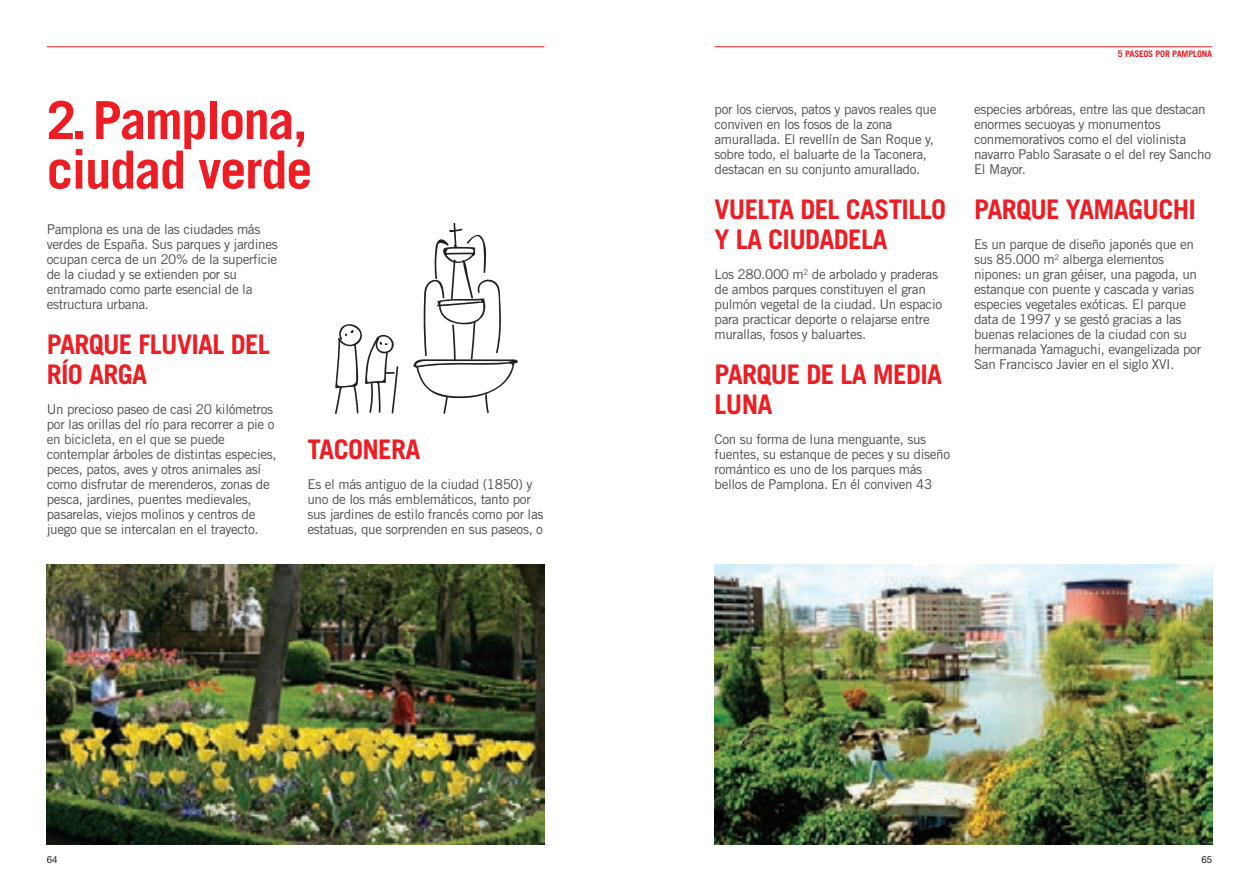
<style>
.page{position:relative;width:1259px;height:893px;background:#fff}
.page>*{position:absolute;margin:0;border:0;box-sizing:border-box;transform-origin:0 0}
.t1{font:700 52.5px/49.5px "Trade Gothic";letter-spacing:-.025em;color:#ee1d23}
.t2{font:700 27px/30px "Trade Gothic";letter-spacing:-.025em;color:#ee1d23}
.t3{font:13.5px/15px "Trade Gothic";letter-spacing:-.025em;color:#4b4c4d}
.t4{font:9.75px "Helvetica Neue";color:#231f20}
.t5{font:700 9px "Trade Gothic";letter-spacing:-.02em;color:#ee1d23}
</style>
<div class="page">
<hr style="left:714px;top:46px;width:498px;height:1px;background:#ee1d23">
<img style="left:714px;top:564px;width:498px;height:280px">
<hr style="left:47px;top:46px;width:497px;height:1px;background:#ee1d23">
<img style="left:47px;top:564px;width:497px;height:280px">
<svg style="left:335px;top:324px;width:64px;height:90px"></svg>
<svg style="left:413px;top:222px;width:105px;height:192px"></svg>
<h1 class="t1" style="left:47px;top:95px;width:267px">2. Pamplona, ciudad verde</h1>
<p class="t3" style="left:47px;top:222px;width:232px">Pamplona es una de las ciudades más verdes de España. Sus parques y jardines ocupan cerca de un 20% de la superficie de la ciudad y se extienden por su entramado como parte esencial de la estructura urbana.</p>
<h2 class="t2" style="left:47px;top:329px;width:225px">PARQUE FLUVIAL DEL<br>RÍO ARGA</h2>
<p class="t3" style="left:47px;top:402px;width:231px">Un precioso paseo de casi 20 kilómetros por las orillas del río para recorrer a pie o en bicicleta, en el que se puede contemplar árboles de distintas especies, peces, patos, aves y otros animales así como disfrutar de merenderos, zonas de pesca, jardines, puentes medievales, pasarelas, viejos molinos y centros de juego que se intercalan en el trayecto.</p>
<h2 class="t2" style="left:307px;top:434px;width:114px">TACONERA</h2>
<p class="t3" style="left:307px;top:477px;width:237px">Es el más antiguo de la ciudad (1850) y uno de los más emblemáticos, tanto por sus jardines de estilo francés como por las estatuas, que sorprenden en sus paseos, o</p>
<p class="t3" style="left:714px;top:102px;width:223px">por los ciervos, patos y pavos reales que conviven en los fosos de la zona amurallada. El revellín de San Roque y, sobre todo, el baluarte de la Taconera, destacan en su conjunto amurallado.</p>
<h2 class="t2" style="left:714px;top:194px;width:233px">VUELTA DEL CASTILLO<br>Y LA CIUDADELA</h2>
<p class="t3" style="left:714px;top:267px;width:229px">Los 280.000 m<sup>2</sup> de arbolado y praderas de ambos parques constituyen el gran pulmón vegetal de la ciudad. Un espacio para practicar deporte o relajarse entre murallas, fosos y baluartes.</p>
<h2 class="t2" style="left:714px;top:359px;width:229px">PARQUE DE LA MEDIA<br>LUNA</h2>
<p class="t3" style="left:714px;top:432px;width:237px">Con su forma de luna menguante, sus fuentes, su estanque de peces y su diseño romántico es uno de los parques más bellos de Pamplona. En él conviven 43</p>
<p class="t5" style="left:1118px;top:49px;width:96px">5 PASEOS POR PAMPLONA</p>
<p class="t3" style="left:974px;top:102px;width:238px">especies arbóreas, entre las que destacan enormes secuoyas y monumentos conmemorativos como el del violinista navarro Pablo Sarasate o el del rey Sancho<br>El Mayor.</p>
<h2 class="t2" style="left:974px;top:194px;width:223px">PARQUE YAMAGUCHI</h2>
<p class="t3" style="left:974px;top:237px;width:229px">Es un parque de diseño japonés que en sus 85.000 m<sup>2</sup> alberga elementos nipones: un gran géiser, una pagoda, un estanque con puente y cascada y varias especies vegetales exóticas. El parque data de 1997 y se gestó gracias a las buenas relaciones de la ciudad con su hermanada Yamaguchi, evangelizada por San Francisco Javier en el siglo XVI.</p>
<p class="t4" style="left:47px;top:854px;width:12px">64</p>
<p class="t4" style="left:1201px;top:854px;width:12px">65</p>
</div>
